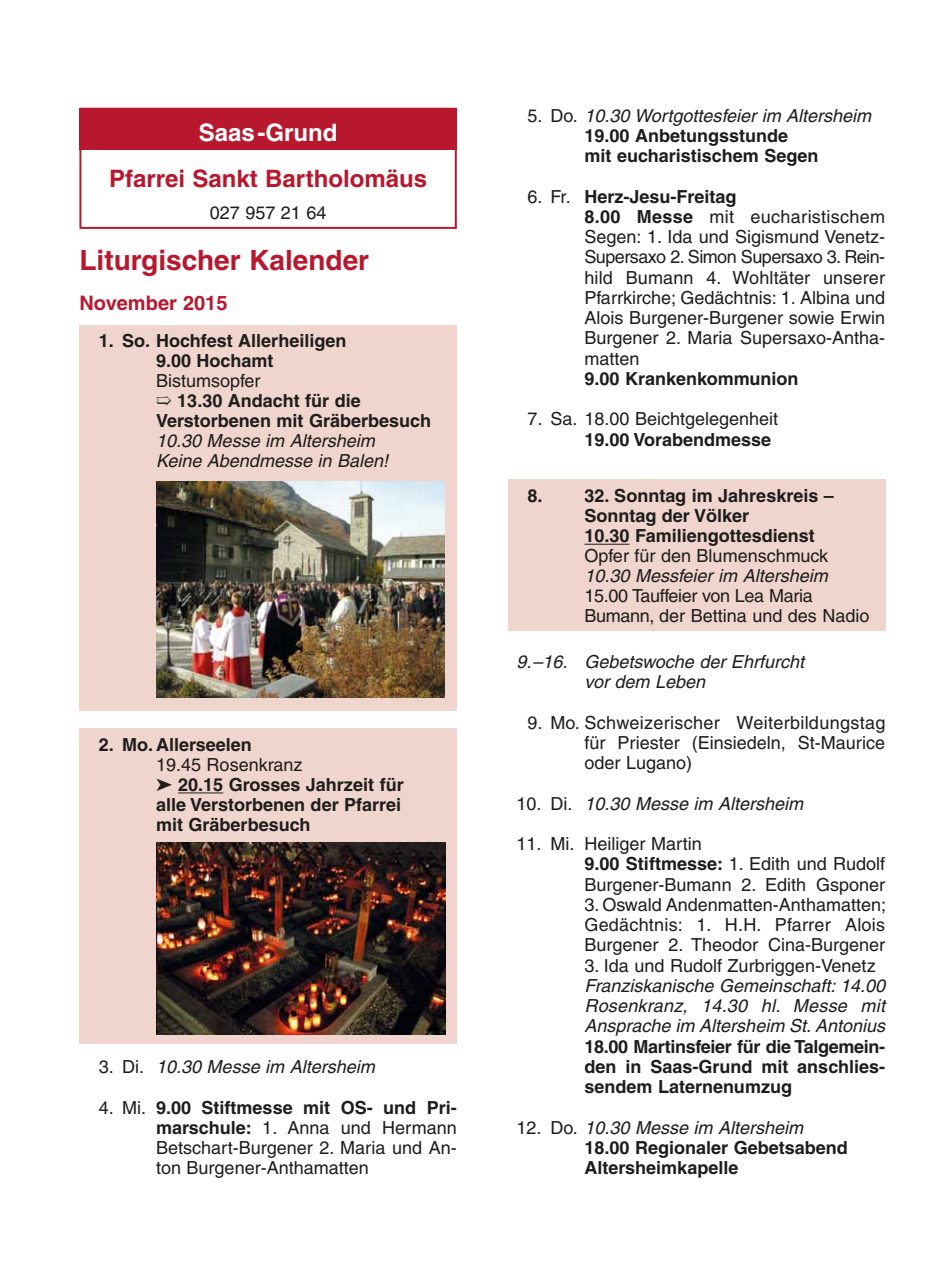
<style>
.page{position:relative;width:942px;height:1276px;background:#fff}
.page>*{position:absolute;margin:0;border:0;box-sizing:border-box;transform-origin:0 0}
.t1{font:700 28px "Helvetica";color:#b7182e}
.t2{font:700 24px "Helvetica";color:#b7182e}
.t3{font:700 24px "Helvetica";color:#fff}
.t4{font:700 20px "Helvetica";color:#b7182e}
.t5{font:18px/20.2px "Helvetica";color:#1d1d1b;text-align:justify}
.t6{font:700 18px/20.2px "Helvetica";color:#1d1d1b}
.t7{font:italic 18px/20.2px "Helvetica";color:#1d1d1b}
.t8{font:18px/20px "Helvetica";letter-spacing:-.02em;color:#1d1d1b}
.s1{font-style:normal}
.s2{font-weight:700}
.s3{font-weight:400}
.s4{font-weight:400;font-style:italic}
</style>
<div class="page">
<div style="left:79px;top:108px;width:377px;height:121px;border:2px solid #b7182e"></div>
<div style="left:79px;top:108px;width:377px;height:42px;background:#b7182e"></div>
<div style="left:79px;top:325px;width:377px;height:385px;background:#f0d4ce"></div>
<div style="left:79px;top:729px;width:377px;height:315px;background:#f0d4ce"></div>
<hr style="left:178px;top:792px;width:45px;height:1px;background:#1d1d1b">
<div style="left:507px;top:480px;width:377px;height:151px;background:#f0d4ce"></div>
<hr style="left:584px;top:544px;width:45px;height:1px;background:#1d1d1b">
<img style="left:156px;top:482px;width:288px;height:216px">
<img style="left:156px;top:842px;width:289px;height:192px">
<h2 class="t3" style="left:199px;top:118px;width:140px">Saas-Grund</h2>
<h2 class="t2" style="left:109px;top:164px;width:319px">Pfarrei Sankt Bartholomäus</h2>
<p class="t5" style="left:210px;top:202px;width:118px">027 957 21 64</p>
<h1 class="t1" style="left:79px;top:243px;width:291px">Liturgischer Kalender</h1>
<p class="t4" style="left:79px;top:290px;width:150px">November 2015</p>
<p class="t6" style="left:156px;top:331px;width:192px;text-indent:-57px">1. So. Hochfest Allerheiligen<br>9.00 Hochamt</p>
<p class="t5" style="left:156px;top:371px;width:106px">Bistumsopfer</p>
<p class="t6" style="left:156px;top:391px;width:276px;text-indent:21px">13.30 Andacht für die<br>Verstorbenen mit Gräberbesuch</p>
<p class="t7" style="left:156px;top:431px;width:233px">10.30 Messe im Altersheim<br>Keine Abendmesse in Balen!</p>
<p class="t6" style="left:99px;top:734px;width:154px">2. Mo. Allerseelen</p>
<p class="t5" style="left:156px;top:754px;width:148px">19.45 Rosenkranz</p>
<p class="t6" style="left:156px;top:774px;width:249px;text-indent:22px">20.15 Grosses Jahrzeit für alle Verstorbenen der Pfarrei mit Gräberbesuch</p>
<p class="t7" style="left:99px;top:1057px;width:277px"><span class="s1">3. Di.</span> 10.30 Messe im Altersheim</p>
<p class="t5" style="left:156px;top:1097px;width:302px;text-indent:-57px">4. Mi. <span class="s2">9.00 Stiftmesse mit OS- und Pri&shy;marschule:</span> 1. Anna und Hermann Betschart-Burgener 2. Maria und An&shy;ton Burgener-Anthamatten</p>
<p class="t6" style="left:584px;top:105px;width:288px;text-indent:-57px"><span class="s3">5. Do.</span> <span class="s4">10.30 Wortgottesfeier im Altersheim<br></span>19.00 Anbetungsstunde<br>mit eucharistischem Segen</p>
<p class="t5" style="left:584px;top:186px;width:302px;text-align:left;text-indent:-57px">6. Fr. <span class="s2">Herz-Jesu-Freitag<br>8.00 Messe</span> mit eucharistischem<br>Segen: 1. Ida und Sigismund Venetz-<br>Supersaxo 2. Simon Supersaxo 3. Rein&shy;hild Bumann 4. Wohltäter unserer<br>Pfarrkirche; Gedächtnis: 1. Albina und<br>Alois Burgener-Burgener sowie Erwin<br>Burgener 2. Maria Supersaxo-Antha&shy;matten</p>
<p class="t6" style="left:584px;top:368px;width:215px">9.00 Krankenkommunion</p>
<p class="t5" style="left:527px;top:409px;width:252px">7. Sa. 18.00 Beichtgelegenheit</p>
<p class="t6" style="left:584px;top:429px;width:188px">19.00 Vorabendmesse</p>
<p class="t6" style="left:584px;top:486px;width:251px;text-indent:-57px">8. 32. Sonntag im Jahreskreis –<br>Sonntag der Völker<br>10.30 Familiengottesdienst</p>
<p class="t5" style="left:584px;top:546px;width:245px">Opfer für den Blumenschmuck</p>
<p class="t7" style="left:584px;top:566px;width:245px">10.30 Messfeier im Altersheim</p>
<p class="t8" style="left:584px;top:586px;width:286px">15.00 Tauffeier von Lea Maria<br>Bumann, der Bettina und des Nadio</p>
<p class="t7" style="left:584px;top:651px;width:221px;text-indent:-68px">9.–16. Gebetswoche der Ehrfurcht vor dem Leben</p>
<p class="t5" style="left:584px;top:712px;width:302px;text-indent:-57px">9. Mo. Schweizerischer Weiterbildungstag für Priester (Einsiedeln, St-Maurice oder Lugano)</p>
<p class="t7" style="left:516px;top:793px;width:288px"><span class="s1">10. Di.</span> 10.30 Messe im Altersheim</p>
<p class="t5" style="left:584px;top:834px;width:302px;text-align:left;text-indent:-68px">11. Mi. Heiliger Martin<br><span class="s2">9.00 Stiftmesse:</span> 1. Edith und Rudolf<br>Burgener-Bumann 2. Edith Gsponer</p>
<p class="t5" style="left:584px;top:894px;width:303px">3. Oswald Andenmatten-Anthamatten; Gedächtnis: 1. H.H. Pfarrer Alois Burgener 2. Theodor Cina-Burgener</p>
<p class="t5" style="left:584px;top:955px;width:292px">3. Ida und Rudolf Zurbriggen-Venetz</p>
<p class="t7" style="left:584px;top:975px;width:302px;text-align:justify">Franziskanische Gemeinschaft: 14.00<br>Rosenkranz, 14.30 hl. Messe mit Ansprache im Altersheim St. Antonius</p>
<p class="t6" style="left:584px;top:1036px;width:302px;text-align:justify">18.00 Martinsfeier für die Talgemein - den in Saas-Grund mit anschlies&shy;sendem Laternenumzug</p>
<p class="t6" style="left:584px;top:1117px;width:265px;text-indent:-68px"><span class="s3">12. Do.</span> <span class="s4">10.30 Messe im Altersheim<br></span>18.00 Regionaler Gebetsabend<br>Altersheimkapelle</p>
</div>
